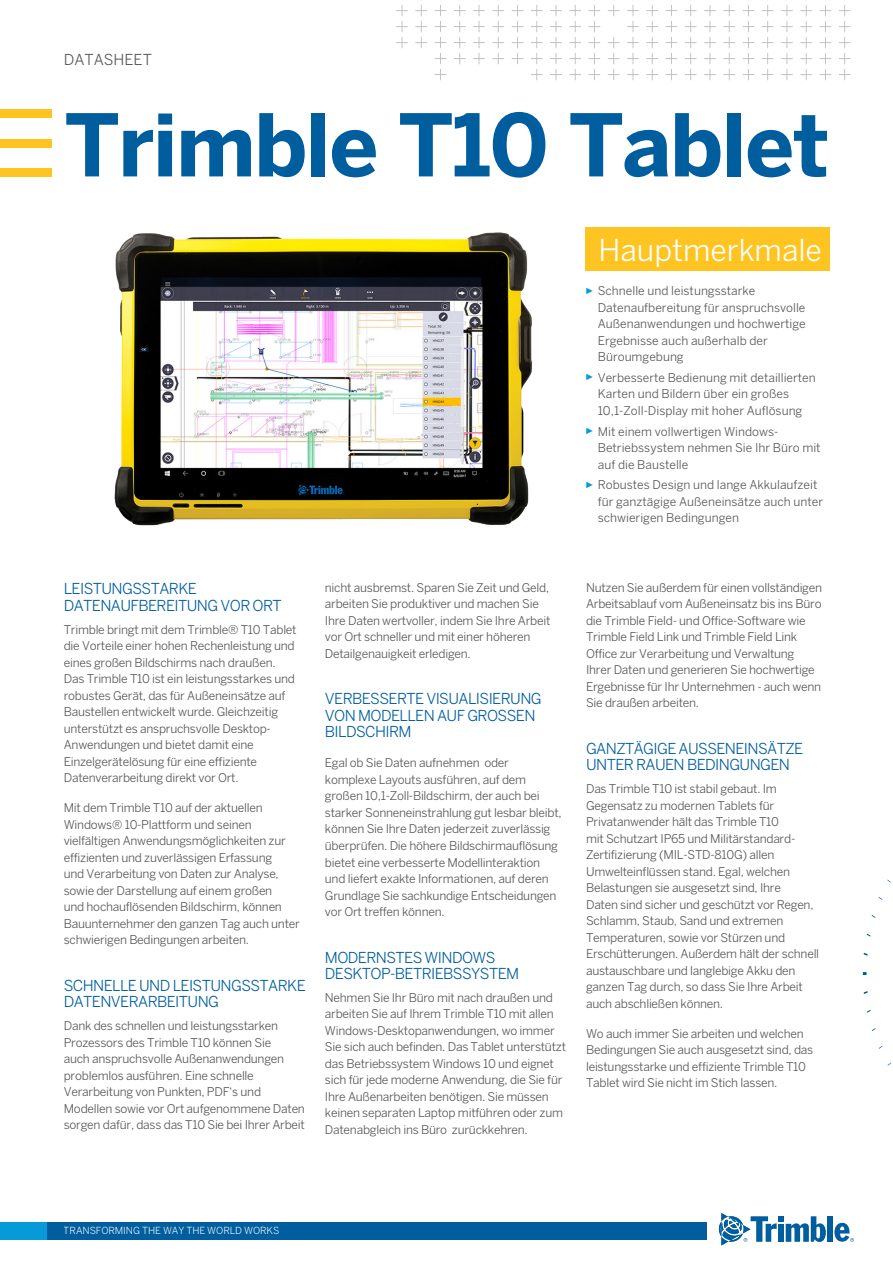
<style>
.page{position:relative;width:893px;height:1263px;background:#fff}
.page>*{position:absolute;margin:0;border:0;box-sizing:border-box;transform-origin:0 0}
.CoverHeading{font:700 85.5px "Benton Sans";letter-spacing:-.02em;color:#005e9e}
.KeyFeaturesHeader1{font:30px "Benton Sans";color:#fff}
.BodyHeading2{font:15px/16.5px "Benton Sans";letter-spacing:-.04em;color:#005e9e}
.BodyTex{font:15px/16.5px "Benton Sans";letter-spacing:-.04em;color:#005e9e}
.DocType{font:15px "Benton Sans";color:#57585a}
.BodyTex-2{font:12px/16.5px "Benton Sans";letter-spacing:-.02em;color:#57585a}
.BodyTex-3{font:12px/16.5px "Benton Sans";color:#57585a}
.t1{font:9.75px "Benton Sans";letter-spacing:-.01em;color:#fff}
.s1{font-family:"Arial";font-size:9px;color:#069ad9}
</style>
<div class="page">
<svg style="left:396px;top:0;width:454px;height:80px"></svg>
<div style="left:827px;top:1216px;width:6px;height:26px;background:#005e9e"></div>
<svg style="left:719px;top:1213px;width:107px;height:32px"></svg>
<svg style="left:834px;top:1223px;width:20px;height:19px"></svg>
<div style="left:0;top:1222px;width:704px;height:17px;background:#069ad9"></div>
<div style="left:47px;top:1222px;width:659px;height:17px;background:#005e9e"></div>
<div style="left:0;top:110px;width:51px;height:8px;background:#fec422"></div>
<div style="left:0;top:139px;width:51px;height:8px;background:#fec422"></div>
<div style="left:0;top:168px;width:51px;height:8px;background:#fec422"></div>
<div style="left:585px;top:228px;width:244px;height:43px;background:#fec422"></div>
<img style="left:114px;top:232px;width:419px;height:294px">
<p class="DocType" style="left:64px;top:51px;width:90px">DATASHEET</p>
<p class="CoverHeading" style="left:64px;top:94px;width:766px">Trimble T10 Tablet</p>
<p class="KeyFeaturesHeader1" style="left:598px;top:232px;width:225px">Hauptmerkmale</p>
<p class="BodyTex-3" style="left:598px;top:282px;width:209px;text-indent:-13px"><span class="s1">►</span> Schnelle und leistungsstarke<br>Datenaufbereitung für anspruchsvolle<br>Außenanwendungen und hochwertige<br>Ergebnisse auch außerhalb der<br>Büroumgebung</p>
<p class="BodyTex-3" style="left:598px;top:369px;width:219px;text-indent:-13px"><span class="s1">►</span> Verbesserte Bedienung mit detaillierten<br>Karten und Bildern über ein großes<br>10,1-Zoll-Display mit hoher Auflösung</p>
<p class="BodyTex-3" style="left:598px;top:423px;width:224px;text-indent:-13px"><span class="s1">►</span> Mit einem vollwertigen Windows-<br>Betriebssystem nehmen Sie Ihr Büro mit auf die Baustelle</p>
<p class="BodyTex-3" style="left:598px;top:477px;width:227px;text-indent:-13px"><span class="s1">►</span> Robustes Design und lange Akkulaufzeit für ganztägige Außeneinsätze auch unter schwierigen Bedingungen</p>
<p class="BodyHeading2" style="left:64px;top:580px;width:220px">LEISTUNGSSTARKE<br>DATENAUFBEREITUNG VOR ORT</p>
<p class="BodyTex-2" style="left:64px;top:621px;width:234px">Trimble bringt mit dem Trimble® T10 Tablet die Vorteile einer hohen Rechenleistung und eines großen Bildschirms nach draußen.<br>Das Trimble T10 ist ein leistungsstarkes und robustes Gerät, das für Außeneinsätze auf Baustellen entwickelt wurde. Gleichzeitig unterstützt es anspruchsvolle Desktop-Anwendungen und bietet damit eine Einzelgerätelösung für eine effiziente Datenverarbeitung direkt vor Ort.</p>
<p class="BodyTex-2" style="left:64px;top:799px;width:238px">Mit dem Trimble T10 auf der aktuellen Windows® 10-Plattform und seinen vielfältigen Anwendungsmöglichkeiten zur effizienten und zuverlässigen Erfassung<br>und Verarbeitung von Daten zur Analyse, sowie der Darstellung auf einem großen<br>und hochauflösenden Bildschirm, können Bauunternehmer den ganzen Tag auch unter schwierigen Bedingungen arbeiten.</p>
<p class="BodyHeading2" style="left:64px;top:977px;width:243px">SCHNELLE UND LEISTUNGSSTARKE<br>DATENVERARBEITUNG</p>
<p class="BodyTex-2" style="left:64px;top:1017px;width:243px">Dank des schnellen und leistungsstarken Prozessors des Trimble T10 können Sie<br>auch anspruchsvolle Außenanwendungen problemlos ausführen. Eine schnelle Verarbeitung von Punkten, PDF‘s und Modellen sowie vor Ort aufgenommene Daten sorgen dafür, dass das T10 Sie bei Ihrer Arbeit</p>
<p class="BodyTex-2" style="left:325px;top:579px;width:227px">nicht ausbremst. Sparen Sie Zeit und Geld, arbeiten Sie produktiver und machen Sie Ihre Daten wertvoller, indem Sie Ihre Arbeit vor Ort schneller und mit einer höheren Detailgenauigkeit erledigen.</p>
<p class="BodyTex" style="left:325px;top:691px;width:218px">VERBESSERTE VISUALISIERUNG<br>VON MODELLEN AUF GROSSEN<br>BILDSCHIRM</p>
<p class="BodyTex-2" style="left:325px;top:755px;width:238px">Egal ob Sie Daten aufnehmen oder komplexe Layouts ausführen, auf dem großen 10,1-Zoll-Bildschirm, der auch bei starker Sonneneinstrahlung gut lesbar bleibt, können Sie Ihre Daten jederzeit zuverlässig überprüfen. Die höhere Bildschirmauflösung bietet eine verbesserte Modellinteraktion und liefert exakte Informationen, auf deren Grundlage Sie sachkundige Entscheidungen vor Ort treffen können.</p>
<p class="BodyHeading2" style="left:325px;top:949px;width:196px">MODERNSTES WINDOWS<br>DESKTOP-BETRIEBSSYSTEM</p>
<p class="BodyTex-2" style="left:325px;top:989px;width:243px">Nehmen Sie Ihr Büro mit nach draußen und arbeiten Sie auf Ihrem Trimble T10 mit allen Windows-Desktopanwendungen, wo immer Sie sich auch befinden. Das Tablet unterstützt das Betriebssystem Windows 10 und eignet sich für jede moderne Anwendung, die Sie für Ihre Außenarbeiten benötigen. Sie müssen keinen separaten Laptop mitführen oder zum Datenabgleich ins Büro zurückkehren.</p>
<p class="BodyTex-2" style="left:586px;top:579px;width:238px">Nutzen Sie außerdem für einen vollständigen Arbeitsablauf vom Außeneinsatz bis ins Büro die Trimble Field- und Office-Software wie Trimble Field Link und Trimble Field Link Office zur Verarbeitung und Verwaltung Ihrer Daten und generieren Sie hochwertige Ergebnisse für Ihr Unternehmen - auch wenn Sie draußen arbeiten.</p>
<p class="BodyHeading2" style="left:586px;top:740px;width:219px">GANZTÄGIGE AUSSENEINSÄTZE<br>UNTER RAUEN BEDINGUNGEN</p>
<p class="BodyTex-2" style="left:586px;top:781px;width:235px">Das Trimble T10 ist stabil gebaut. Im Gegensatz zu modernen Tablets für Privatanwender hält das Trimble T10<br>mit Schutzart IP65 und Militärstandard-Zertifizierung (MIL-STD-810G) allen Umwelteinflüssen stand. Egal, welchen Belastungen sie ausgesetzt sind, Ihre<br>Daten sind sicher und geschützt vor Regen, Schlamm, Staub, Sand und extremen Temperaturen, sowie vor Stürzen und Erschütterungen. Außerdem hält der schnell austauschbare und langlebige Akku den ganzen Tag durch, so dass Sie Ihre Arbeit auch abschließen können.</p>
<p class="BodyTex-2" style="left:586px;top:1025px;width:229px">Wo auch immer Sie arbeiten und welchen Bedingungen Sie auch ausgesetzt sind, das leistungsstarke und effiziente Trimble T10<br>Tablet wird Sie nicht im Stich lassen.</p>
<p class="t1" style="left:64px;top:1225px;width:217px">TRANSFORMING THE WAY THE WORLD WORKS</p>
</div>
